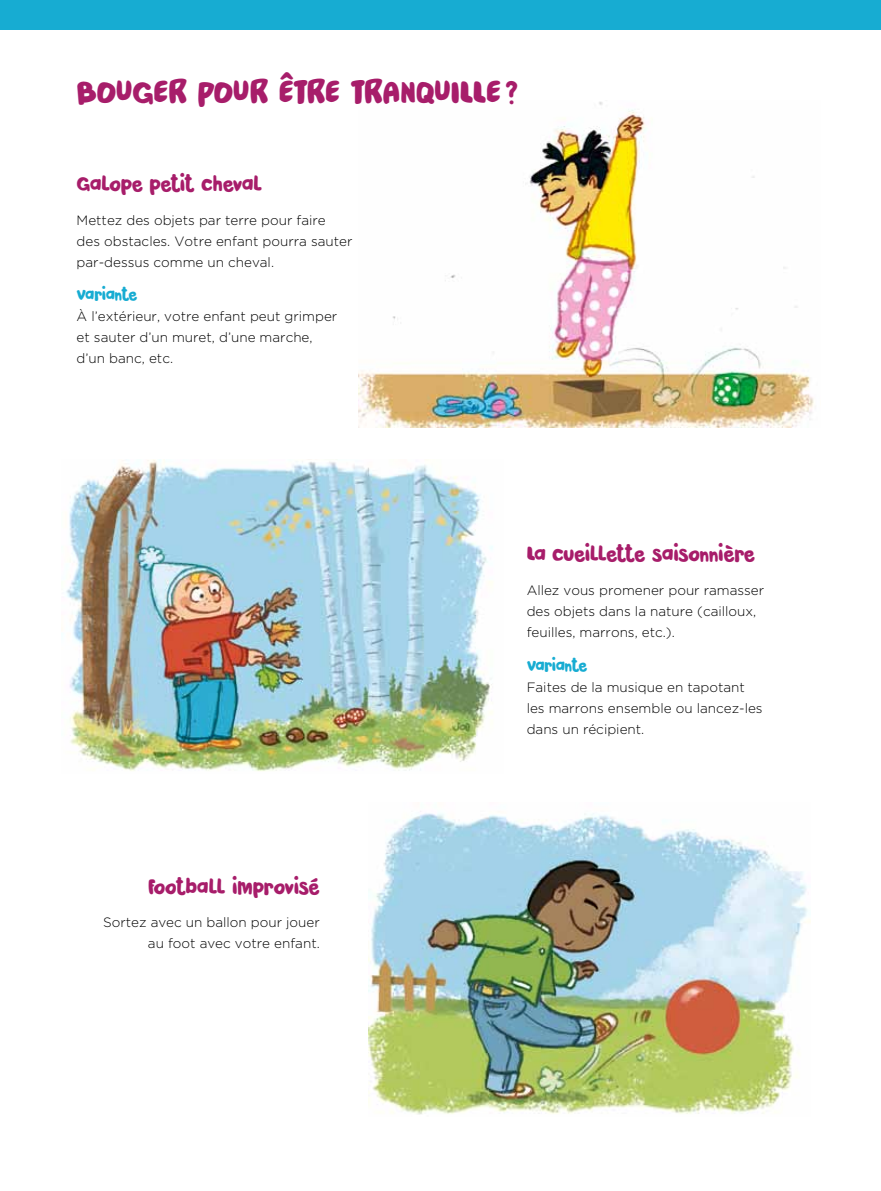
<style>
.page{position:relative;width:881px;height:1191px;background:#fff}
.page>*{position:absolute;margin:0;border:0;box-sizing:border-box;transform-origin:0 0}
.t1{font:33px "Pardesi";letter-spacing:-.025em;color:#a71d6a}
.t2{font:21px "Pardesi";letter-spacing:-.03em;color:#a71d6a}
.t3{font:16.5px "Pardesi";letter-spacing:-.05em;color:#17acd2}
.t4{font:300 13.5px/21px "Gotham";color:#000}
</style>
<div class="page">
<div style="left:0;top:0;width:880px;height:30px;background:#17acd2"></div>
<img style="left:66px;top:459px;width:427px;height:312px">
<img style="left:368px;top:811px;width:442px;height:304px">
<img style="left:358px;top:102px;width:456px;height:325px">
<h1 class="t1" style="left:77px;top:68px;width:443px">BOUGER POUR ÊTRE TRANQUILLE ?</h1>
<h2 class="t2" style="left:77px;top:168px;width:187px">GALOPE PETIT CHEVAL</h2>
<p class="t4" style="left:77px;top:209px;width:277px">Mettez des objets par terre pour faire des obstacles. Votre enfant pourra sauter par-dessus comme un cheval.</p>
<p class="t3" style="left:77px;top:282px;width:62px">VARIANTE</p>
<p class="t4" style="left:77px;top:306px;width:262px">À l’extérieur, votre enfant peut grimper et sauter d’un muret, d’une marche, d’un banc, etc.</p>
<h2 class="t2" style="left:148px;top:871px;width:173px">FOOTBALL IMPROVISÉ</h2>
<p class="t4" style="left:103px;top:912px;width:218px;text-align:right">Sortez avec un ballon pour jouer au foot avec votre enfant.</p>
<h2 class="t2" style="left:526px;top:538px;width:230px">LA CUEILLETTE SAISONNIÈRE</h2>
<p class="t4" style="left:526px;top:579px;width:239px">Allez vous promener pour ramasser des objets dans la nature (cailloux, feuilles, marrons, etc.).</p>
<p class="t3" style="left:526px;top:652px;width:62px">VARIANTE</p>
<p class="t4" style="left:526px;top:676px;width:237px">Faites de la musique en tapotant les marrons ensemble ou lancez-les dans un récipient.</p>
</div>
